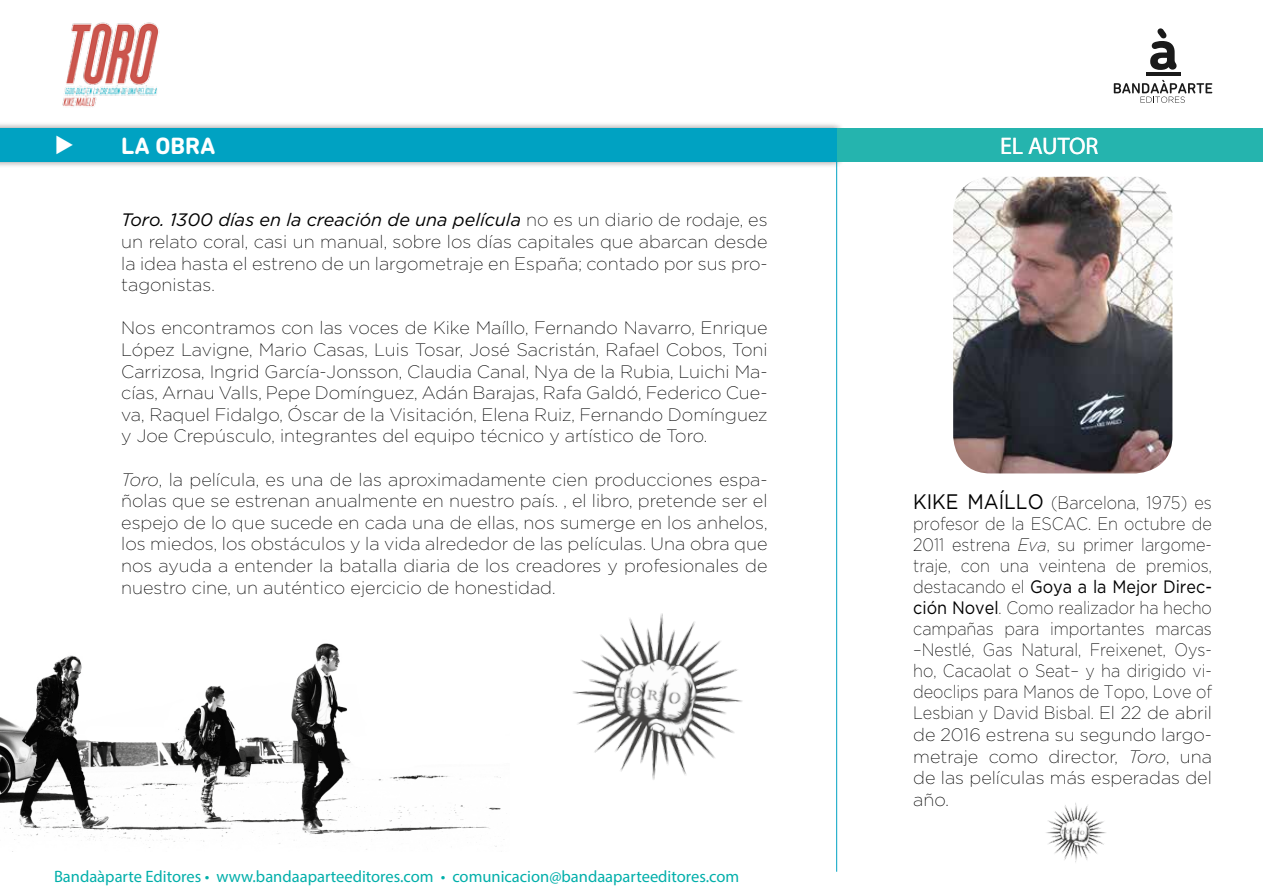
<style>
.page{position:relative;width:1263px;height:893px;background:#fff}
.page>*{position:absolute;margin:0;border:0;box-sizing:border-box;transform-origin:0 0}
.t1{font:24px "Myriad Pro";color:#fff}
.t2{font:700 24px "DIN Next Rounded LT Pro";color:#fff}
.t3{font:200 18px/21.6px "Gotham HTF";color:#000;text-align:justify}
.t4{font:200 18px/21.1px "Gotham HTF";color:#000;text-align:justify;scale:.9 1}
.t5{font:16.5px "Myriad Pro";color:#02afaa}
.s1{font-weight:400;font-style:italic}
.s2{font-style:italic}
.s3{font-weight:400;font-size:21px}
.s4{font-weight:400}
</style>
<div class="page">
<div style="left:0;top:121px;width:845px;height:48px;background:#000;opacity:.5"></div>
<div style="left:0;top:128px;width:838px;height:33px;background:#00a2c2"></div>
<div style="left:838px;top:128px;width:425px;height:33px;background:#25b4ae"></div>
<hr style="left:836px;top:162px;width:1px;height:710px;background:#00a2c2">
<img style="left:953px;top:177px;width:219px;height:296px">
<img style="left:62px;top:22px;width:98px;height:85px">
<svg style="left:1114px;top:80px;width:98px;height:23px"></svg>
<svg style="left:1150px;top:28px;width:26px;height:42px"></svg>
<hr style="left:1146px;top:72px;width:34px;height:4px;background:#1a1a1a">
<img style="left:0;top:643px;width:504px;height:209px">
<img style="left:1046px;top:803px;width:60px;height:60px">
<img style="left:573px;top:613px;width:170px;height:167px">
<h1 class="t2" style="left:121px;top:131px;width:96px">LA OBRA</h1>
<h1 class="t1" style="left:1000px;top:131px;width:100px">EL AUTOR</h1>
<p class="t3" style="left:121px;top:209px;width:648px"><span class="s1">Toro. 1300 días en la creación de una película</span> no es un diario de rodaje, es un relato coral, casi un manual, sobre los días capitales que abarcan desde la idea hasta el estreno de un largometraje en España; contado por sus pro&shy;tagonistas.</p>
<p class="t3" style="left:121px;top:317px;width:648px">Nos encontramos con las voces de Kike Maíllo, Fernando Navarro, Enrique López Lavigne, Mario Casas, Luis Tosar, José Sacristán, Rafael Cobos, Toni Carrizosa, Ingrid García-Jonsson, Claudia Canal, Nya de la Rubia, Luichi Ma&shy;cías, Arnau Valls, Pepe Domínguez, Adán Barajas, Rafa Galdó, Federico Cue&shy;va, Raquel Fidalgo, Óscar de la Visitación, Elena Ruiz, Fernando Domínguez y Joe Crepúsculo, integrantes del equipo técnico y artístico de Toro.</p>
<p class="t3" style="left:121px;top:468px;width:648px"><span class="s2">Toro</span>, la película, es una de las aproximadamente cien producciones espa&shy;ñolas que se estrenan anualmente en nuestro país. , el libro, pretende ser el espejo de lo que sucede en cada una de ellas, nos sumerge en los anhelos, los miedos, los obstáculos y la vida alrededor de las películas. Una obra que nos ayuda a entender la batalla diaria de los creadores y profesionales de nuestro cine, un auténtico ejercicio de honestidad.</p>
<p class="t5" style="left:54px;top:866px;width:687px">Bandaàparte Editores • www.bandaaparteeditores.com • comunicacion@bandaaparteeditores.com</p>
<p class="t4" style="left:913px;top:492px;width:333px"><span class="s3">KIKE MAÍLLO</span> (Barcelona, 1975) es profesor de la ESCAC. En octubre de 2011 estrena <span class="s2">Eva</span>, su primer largome&shy;traje, con una veintena de premios, destacando el <span class="s4">Goya a la Mejor Direc&shy;ción Novel</span>. Como realizador ha hecho campañas para importantes marcas –Nestlé, Gas Natural, Freixenet, Oys&shy;ho, Cacaolat o Seat– y ha dirigido vi&shy;deoclips para Manos de Topo, Love of Lesbian y David Bisbal. El 22 de abril de 2016 estrena su segundo largo&shy;metraje como director, <span class="s2">Toro</span>, una de las películas más esperadas del año.</p>
</div>
